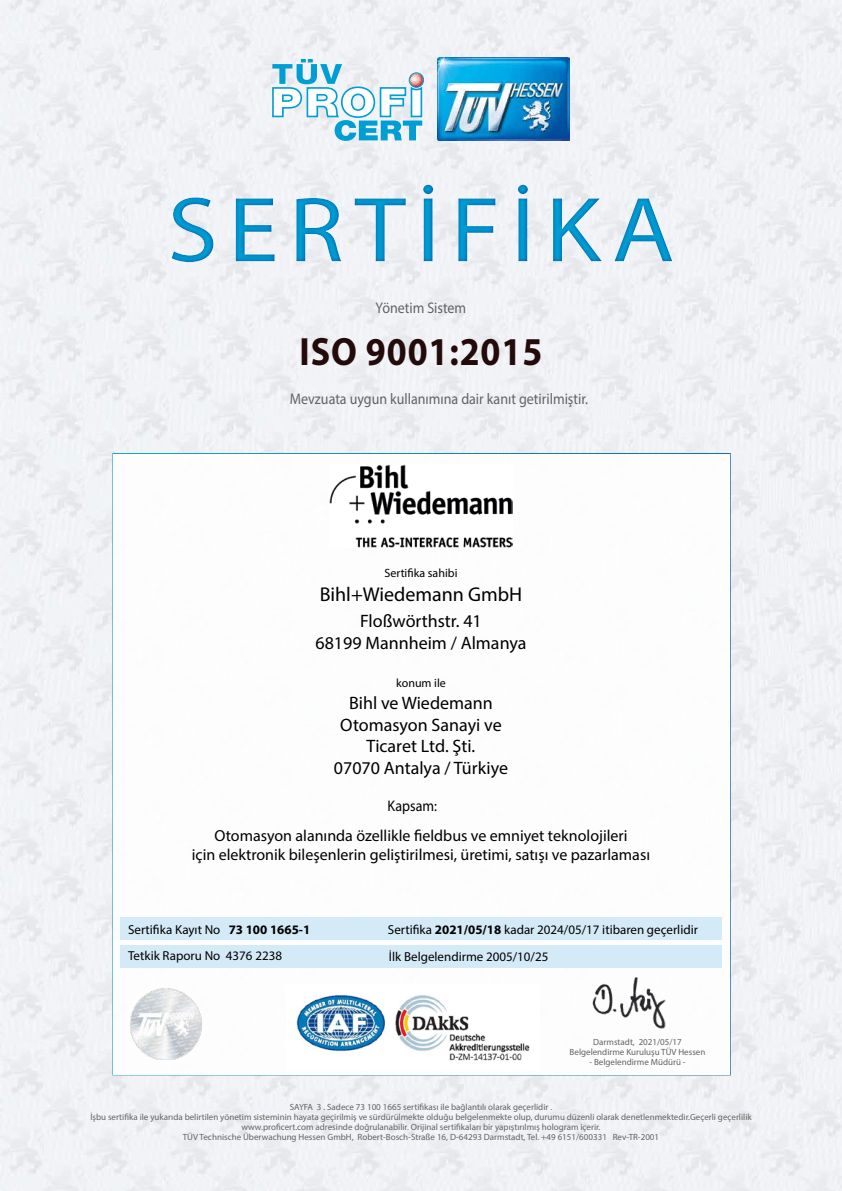
<style>
.page{position:relative;width:842px;height:1191px;background:#fff}
.page>*{position:absolute;margin:0;border:0;box-sizing:border-box;transform-origin:0 0}
.t1{font:93px "Myriad Pro";letter-spacing:.1em;color:#009ed4;scale:1.1 1}
.t2{font:700 39.6px "Myriad Pro";letter-spacing:.025em;color:#230b0c;scale:.91 1}
.t3{font:20px "Myriad Pro";color:#000}
.t4{font:18px/21.6px "Myriad Pro";color:#000;text-align:center}
.t5{font:16px/19.6px "Myriad Pro";color:#000;text-align:center}
.t6{font:15.4px "Myriad Pro";color:#646363;scale:.91 1}
.t7{font:15.4px "Myriad Pro";color:#000;scale:.91 1}
.t8{font:13px/26.6px "Myriad Pro";color:#000}
.t9{font:12px "Myriad Pro";color:#000}
.t10{font:9px/10px "Myriad Pro";color:#646363;text-align:center}
.s1{font-weight:700}
</style>
<div class="page">
<img style="left:0;top:0;width:842px;height:1191px">
<img style="left:437px;top:57px;width:132px;height:83px">
<svg style="left:272px;top:59px;width:152px;height:82px"></svg>
<div style="left:112px;top:453px;width:619px;height:622px;background:#fff;border:2px solid #fff"></div>
<div style="left:120px;top:945px;width:602px;height:23px;background:#d0e8f7"></div>
<div style="left:121px;top:917px;width:601px;height:22px;background:#d0e8f7"></div>
<img style="left:296px;top:995px;width:234px;height:66px">
<img style="left:749px;top:906px;width:78px;height:54px">
<img style="left:736px;top:795px;width:97px;height:40px">
<img style="left:737px;top:681px;width:95px;height:34px">
<img style="left:738px;top:576px;width:93px;height:35px">
<img style="left:737px;top:479px;width:91px;height:36px">
<img style="left:735px;top:1005px;width:99px;height:53px">
<img style="left:592px;top:977px;width:74px;height:52px">
<div style="left:0;top:172px;width:842px;height:114px;background:#0061ad;opacity:.75"></div>
<img style="left:329px;top:464px;width:184px;height:83px">
<img style="left:130px;top:988px;width:71px;height:71px">
<h1 class="t1" style="left:167px;top:173px;width:463px">SERTİFİKA</h1>
<h3 class="t6" style="left:376px;top:298px;width:101px">Yönetim Sistem</h3>
<h2 class="t2" style="left:300px;top:326px;width:268px">ISO 9001:2015</h2>
<h3 class="t6" style="left:290px;top:389px;width:329px">Mevzuata uygun kullanımına dair kanıt getirilmiştir.</h3>
<h3 class="t9" style="left:384px;top:565px;width:75px">Sertifika sahibi</h3>
<h3 class="t3" style="left:320px;top:582px;width:204px">Bihl+Wiedemann GmbH</h3>
<h3 class="t4" style="left:315px;top:610px;width:212px">Floßwörthstr. 41<br>68199 Mannheim / Almanya</h3>
<h3 class="t9" style="left:396px;top:676px;width:51px">konum ile</h3>
<h3 class="t4" style="left:334px;top:692px;width:176px">Bihl ve Wiedemann<br>Otomasyon Sanayi ve<br>Ticaret Ltd. Şti.<br>07070 Antalya / Türkiye</h3>
<h3 class="t7" style="left:388px;top:796px;width:56px">Kapsam:</h3>
<h3 class="t5" style="left:192px;top:825px;width:460px">Otomasyon alanında özellikle fieldbus ve emniyet teknolojileri<br>için elektronik bileşenlerin geliştirilmesi, üretimi, satışı ve pazarlaması</h3>
<h3 class="t8" style="left:128px;top:915px;width:184px">Sertifika Kayıt No <span class="s1">73 100 1665-1<br></span>Tetkik Raporu No 4376 2238</h3>
<h3 class="t8" style="left:388px;top:915px;width:312px">Sertifika <span class="s1">2021/05/18</span> kadar 2024/05/17 itibaren geçerlidir</h3>
<h3 class="t8" style="left:389px;top:943px;width:161px">İlk Belgelendirme 2005/10/25</h3>
<p class="t10" style="left:570px;top:1037px;width:137px">Darmstadt, 2021/05/17<br>Belgelendirme Kuruluşu TÜV Hessen</p>
<p class="t10" style="left:589px;top:1057px;width:98px">- Belgelendirme Müdürü -</p>
<p class="t10" style="left:90px;top:1101px;width:663px">SAYFA 3 . Sadece 73 100 1665 sertifikası ile bağlantılı olarak geçerlidir .<br>İşbu sertifika ile yukarıda belirtilen yönetim sisteminin hayata geçirilmiş ve sürdürülmekte olduğu belgelenmekte olup, durumu düzenli olarak denetlenmektedir.Geçerli geçerlilik www.proficert.com adresinde doğrulanabilir. Orijinal sertifikaları bir yapıştırılmış hologram içerir.<br>TÜV Technische Überwachung Hessen GmbH, Robert-Bosch-Straße 16, D-64293 Darmstadt, Tel. +49 6151/600331 Rev-TR-2001</p>
</div>
